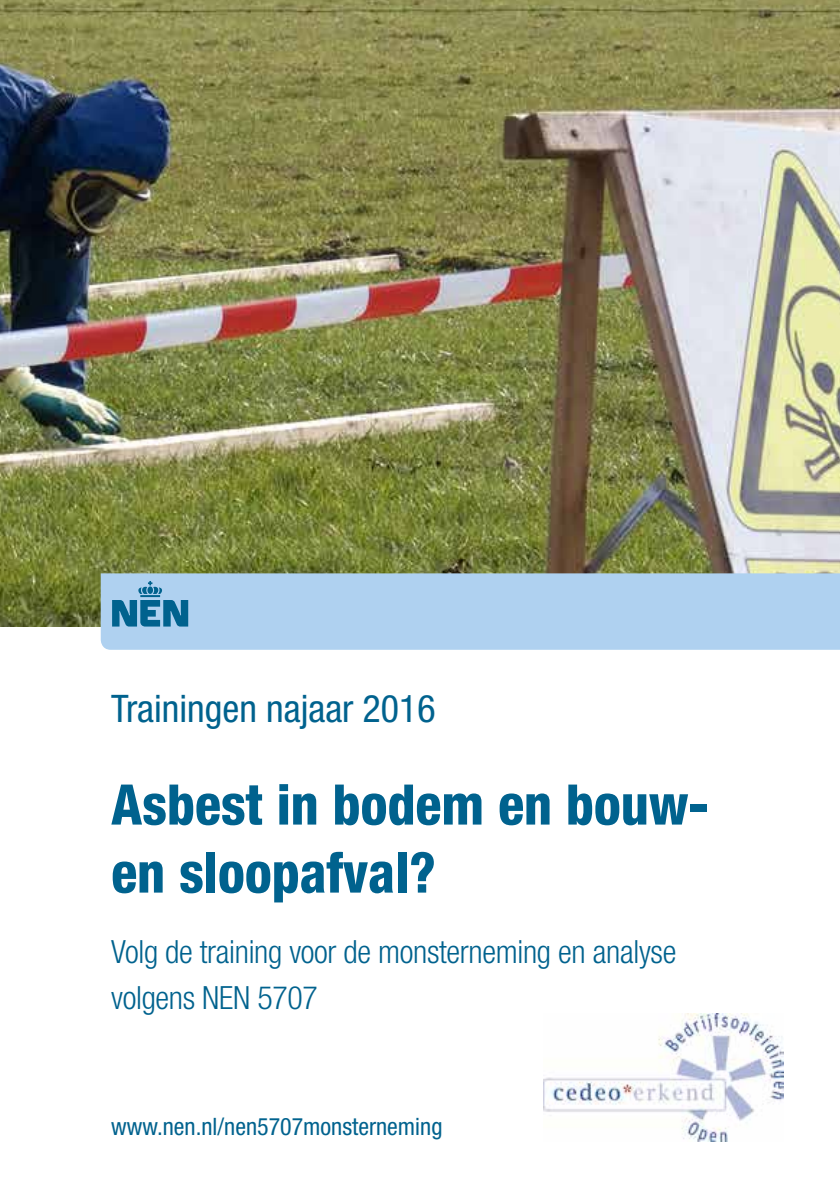
<style>
.page{position:relative;width:840px;height:1191px;background:#fff}
.page>*{position:absolute;margin:0;border:0;box-sizing:border-box;transform-origin:0 0}
.t1{font:800 condensed 56px/68px "Helvetica Neue";color:#00628e;scale:.96 1}
.t2{font:condensed 38px "Helvetica Neue";color:#00628e}
.t3{font:300 condensed 32px/46px "Helvetica Neue";letter-spacing:-.01em;color:#00628e}
.t4{font:condensed 24px "Helvetica Neue";color:#00628e}
</style>
<div class="page">
<img style="left:0;top:0;width:839px;height:626px">
<img style="left:543px;top:1013px;width:239px;height:128px">
<div style="left:101px;top:573px;width:738px;height:77px;background:#afd1f0"></div>
<svg style="left:112px;top:581px;width:76px;height:45px"></svg>
<p class="t2" style="left:111px;top:686px;width:326px">Trainingen najaar 2016</p>
<h1 class="t1" style="left:111px;top:769px;width:623px">Asbest in bodem en bouw&shy;en sloopafval?</h1>
<p class="t3" style="left:111px;top:928px;width:566px">Volg de training voor de monsterneming en analyse volgens NEN 5707</p>
<p class="t4" style="left:111px;top:1112px;width:332px">www.nen.nl/nen5707monsterneming</p>
</div>
